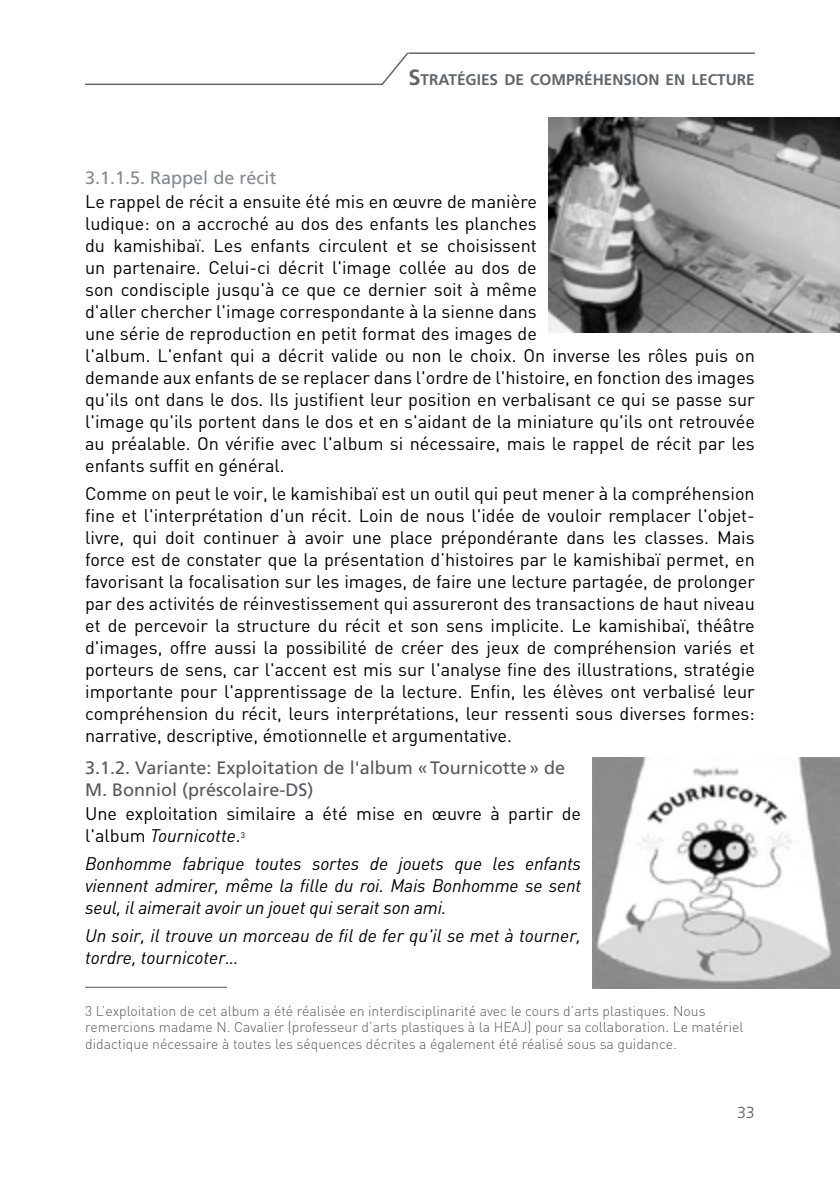
<style>
.page{position:relative;width:840px;height:1191px;background:#fff}
.page>*{position:absolute;margin:0;border:0;box-sizing:border-box;transform-origin:0 0}
.t1{font:18px/22px "DIN";color:#000}
.t2{font:italic 18px/22px "DIN";letter-spacing:-.005em;color:#000;text-align:justify}
.t3{font:18px/21.6px "Frutiger LT Std";color:#58585a}
.t4{font:18px "Frutiger LT Std";color:#87888a}
.t5{font:300 16px "Frutiger LT Std";color:#58585a}
.t6{font:700 15.4px "Frutiger LT Std";color:#646567}
.t7{font:300 14px/16.8px "DIN";color:#58585a}
.s1{font-size:22px}
.s2{font-style:italic}
</style>
<div class="page">
<hr style="left:85px;top:987px;width:142px;height:1px;background:#58585a">
<hr style="left:85px;top:84px;width:297px;height:1px;background:#646567">
<svg style="left:379px;top:52px;width:29px;height:34px"></svg>
<hr style="left:408px;top:52px;width:346px;height:2px;background:#646567">
<img style="left:548px;top:117px;width:291px;height:215px">
<img style="left:592px;top:757px;width:247px;height:231px">
<p class="t6" style="left:408px;top:71px;width:348px"><span class="s1">S</span>TRATÉGIES DE COMPRÉHENSION EN LECTURE</p>
<p class="t4" style="left:85px;top:167px;width:193px">3.1.1.5. Rappel de récit</p>
<p class="t1" style="left:85px;top:191px;width:671px">Le rappel de récit a ensuite été mis en œuvre de manière<br>ludique: on a accroché au dos des enfants les planches<br>du kamishibaï. Les enfants circulent et se choisissent<br>un partenaire. Celui-ci décrit l'image collée au dos de<br>son condisciple jusqu'à ce que ce dernier soit à même<br>d'aller chercher l'image correspondante à la sienne dans<br>une série de reproduction en petit format des images de<br>l'album. L'enfant qui a décrit valide ou non le choix. On inverse les rôles puis on demande aux enfants de se replacer dans l'ordre de l'histoire, en fonction des images qu'ils ont dans le dos. Ils justifient leur position en verbalisant ce qui se passe sur l'image qu'ils portent dans le dos et en s'aidant de la miniature qu'ils ont retrouvée au préalable. On vérifie avec l'album si nécessaire, mais le rappel de récit par les enfants suffit en général.</p>
<p class="t1" style="left:85px;top:483px;width:671px;text-align:justify">Comme on peut le voir, le kamishibaï est un outil qui peut mener à la compréhension fine et l'interprétation d'un récit. Loin de nous l'idée de vouloir remplacer l'objet&shy;livre, qui doit continuer à avoir une place prépondérante dans les classes. Mais force est de constater que la présentation d’histoires par le kamishibaï permet, en favorisant la focalisation sur les images, de faire une lecture partagée, de prolonger par des activités de réinvestissement qui assureront des transactions de haut niveau et de percevoir la structure du récit et son sens implicite. Le kamishibaï, théâtre d'images, offre aussi la possibilité de créer des jeux de compréhension variés et porteurs de sens, car l'accent est mis sur l'analyse fine des illustrations, stratégie importante pour l'apprentissage de la lecture. Enfin, les élèves ont verbalisé leur compréhension du récit, leurs interprétations, leur ressenti sous diverses formes: narrative, descriptive, émotionnelle et argumentative.</p>
<p class="t3" style="left:85px;top:757px;width:481px">3.1.2. Variante: Exploitation de l'album «Tournicotte» de<br>M. Bonniol (préscolaire-DS)</p>
<p class="t1" style="left:85px;top:803px;width:497px">Une exploitation similaire a été mise en œuvre à partir de l'album <span class="s2">Tournicotte</span>.<sup>3</sup></p>
<p class="t2" style="left:85px;top:852px;width:497px">Bonhomme fabrique toutes sortes de jouets que les enfants viennent admirer, même la fille du roi. Mais Bonhomme se sent seul, il aimerait avoir un jouet qui serait son ami.</p>
<p class="t2" style="left:85px;top:924px;width:497px">Un soir, il trouve un morceau de fil de fer qu'il se met à tourner, tordre, tournicoter…</p>
<p class="t7" style="left:85px;top:1001px;width:659px">3 L’exploitation de cet album a été réalisée en interdisciplinarité avec le cours d’arts plastiques. Nous remercions madame N. Cavalier (professeur d’arts plastiques à la HEAJ) pour sa collaboration. Le matériel didactique nécessaire à toutes les séquences décrites a également été réalisé sous sa guidance.</p>
<p class="t5" style="left:736px;top:1103px;width:19px">33</p>
</div>
